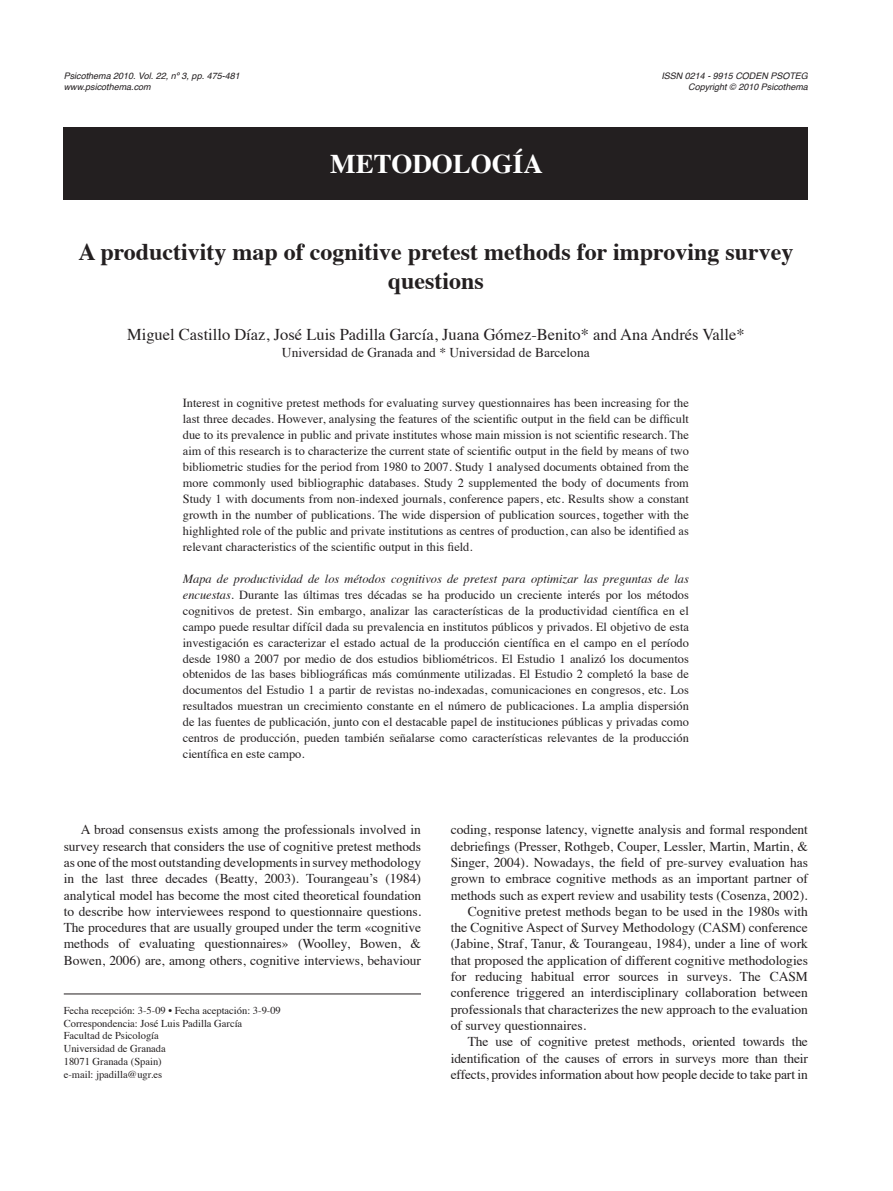
<style>
.page{position:relative;width:893px;height:1191px;background:#fff}
.page>*{position:absolute;margin:0;border:0;box-sizing:border-box;transform-origin:0 0}
.t1{font:700 27px "Times";color:#fff}
.t2{font:700 24px/28.8px "Times";color:#231f20;text-align:center}
.t3{font:16.5px "Times";color:#231f20}
.t4{font:13.5px/16.4px "Times";letter-spacing:-.005em;color:#231f20;text-align:justify}
.t5{font:12.3px/15.9px "Times";color:#231f20;text-align:justify}
.t6{font:10.5px/12.8px "Times";color:#231f20}
.t7{font:italic 9px "Helvetica";color:#231f20}
.s1{font-style:italic}
</style>
<div class="page">
<hr style="left:64px;top:993px;width:357px;height:1px;background:#231f20">
<div style="left:64px;top:128px;width:744px;height:72px;background:#231f20"></div>
<p class="t7" style="left:64px;top:72px;width:177px">Psicothema 2010. Vol. 22, nº 3, pp. 475-481</p>
<p class="t7" style="left:661px;top:72px;width:148px">ISSN 0214 - 9915 CODEN PSOTEG</p>
<p class="t7" style="left:64px;top:83px;width:89px">www.psicothema.com</p>
<p class="t7" style="left:688px;top:83px;width:121px">Copyright © 2010 Psicothema</p>
<h1 class="t1" style="left:330px;top:153px;width:214px">METODOLOGÍA</h1>
<h2 class="t2" style="left:78px;top:240px;width:716px">A productivity map of cognitive pretest methods for improving survey questions</h2>
<h3 class="t3" style="left:127px;top:328px;width:619px">Miguel Castillo Díaz, José Luis Padilla García, Juana Gómez-Benito* and Ana Andrés Valle*</h3>
<p class="t4" style="left:282px;top:346px;width:309px">Universidad de Granada and * Universidad de Barcelona</p>
<p class="t5" style="left:183px;top:396px;width:508px">Interest in cognitive pretest methods for evaluating survey questionnaires has been increasing for the last three decades. However, analysing the features of the scientific output in the field can be difficult due to its prevalence in public and private institutes whose main mission is not scientific research. The aim of this research is to characterize the current state of scientific output in the field by means of two bibliometric studies for the period from 1980 to 2007. Study 1 analysed documents obtained from the more commonly used bibliographic databases. Study 2 supplemented the body of documents from Study 1 with documents from non-indexed journals, conference papers, etc. Results show a constant growth in the number of publications. The wide dispersion of publication sources, together with the highlighted role of the public and private institutions as centres of production, can also be identified as relevant characteristics of the scientific output in this field.</p>
<p class="t5" style="left:183px;top:572px;width:508px"><span class="s1">Mapa de productividad de los métodos cognitivos de pretest para optimizar las preguntas de las encuestas.</span> Durante las últimas tres décadas se ha producido un creciente interés por los métodos cognitivos de pretest. Sin embargo, analizar las características de la productividad científica en el campo puede resultar difícil dada su prevalencia en institutos públicos y privados. El objetivo de esta investigación es caracterizar el estado actual de la producción científica en el campo en el período desde 1980 a 2007 por medio de dos estudios bibliométricos. El Estudio 1 analizó los documentos obtenidos de las bases bibliográficas más comúnmente utilizadas. El Estudio 2 completó la base de documentos del Estudio 1 a partir de revistas no-indexadas, comunicaciones en congresos, etc. Los resultados muestran un crecimiento constante en el número de publicaciones. La amplia dispersión de las fuentes de publicación, junto con el destacable papel de instituciones públicas y privadas como centros de producción, pueden también señalarse como características relevantes de la producción científica en este campo.</p>
<p class="t4" style="left:64px;top:822px;width:359px;text-indent:17px">A broad consensus exists among the professionals involved in survey research that considers the use of cognitive pretest methods as one of the most outstanding developments in survey methodology in the last three decades (Beatty, 2003). Tourangeau’s (1984) analytical model has become the most cited theoretical foundation to describe how interviewees respond to questionnaire questions.<br>The procedures that are usually grouped under the term «cognitive methods of evaluating questionnaires» (Woolley, Bowen, &amp; Bowen, 2006) are, among others, cognitive interviews, behaviour</p>
<p class="t4" style="left:451px;top:822px;width:359px">coding, response latency, vignette analysis and formal respondent</p>
<p class="t4" style="left:451px;top:839px;width:359px">debriefings (Presser, Rothgeb, Couper, Lessler, Martin, Martin, &amp;</p>
<p class="t4" style="left:451px;top:855px;width:359px">Singer, 2004). Nowadays, the field of pre-survey evaluation has</p>
<p class="t4" style="left:451px;top:871px;width:359px">grown to embrace cognitive methods as an important partner of</p>
<p class="t4" style="left:451px;top:888px;width:358px">methods such as expert review and usability tests (Cosenza, 2002).</p>
<p class="t4" style="left:468px;top:904px;width:342px">Cognitive pretest methods began to be used in the 1980s with</p>
<p class="t4" style="left:451px;top:920px;width:359px">the Cognitive Aspect of Survey Methodology (CASM) conference</p>
<p class="t4" style="left:451px;top:937px;width:359px">(Jabine, Straf, Tanur, &amp; Tourangeau, 1984), under a line of work</p>
<p class="t4" style="left:451px;top:953px;width:359px">that proposed the application of different cognitive methodologies</p>
<p class="t4" style="left:451px;top:969px;width:359px">for reducing habitual error sources in surveys. The CASM</p>
<p class="t4" style="left:451px;top:985px;width:359px">conference triggered an interdisciplinary collaboration between</p>
<p class="t4" style="left:451px;top:1002px;width:359px">professionals that characterizes the new approach to the evaluation</p>
<p class="t4" style="left:451px;top:1018px;width:137px">of survey questionnaires.</p>
<p class="t4" style="left:468px;top:1034px;width:342px">The use of cognitive pretest methods, oriented towards the</p>
<p class="t4" style="left:451px;top:1051px;width:359px">identification of the causes of errors in surveys more than their</p>
<p class="t4" style="left:451px;top:1067px;width:359px">effects, provides information about how people decide to take part in</p>
<p class="t6" style="left:64px;top:1004px;width:219px">Fecha recepción: 3-5-09 • Fecha aceptación: 3-9-09<br>Correspondencia: José Luis Padilla García<br>Facultad de Psicología<br>Universidad de Granada<br>18071 Granada (Spain)<br>e-mail: jpadilla@ugr.es</p>
</div>
